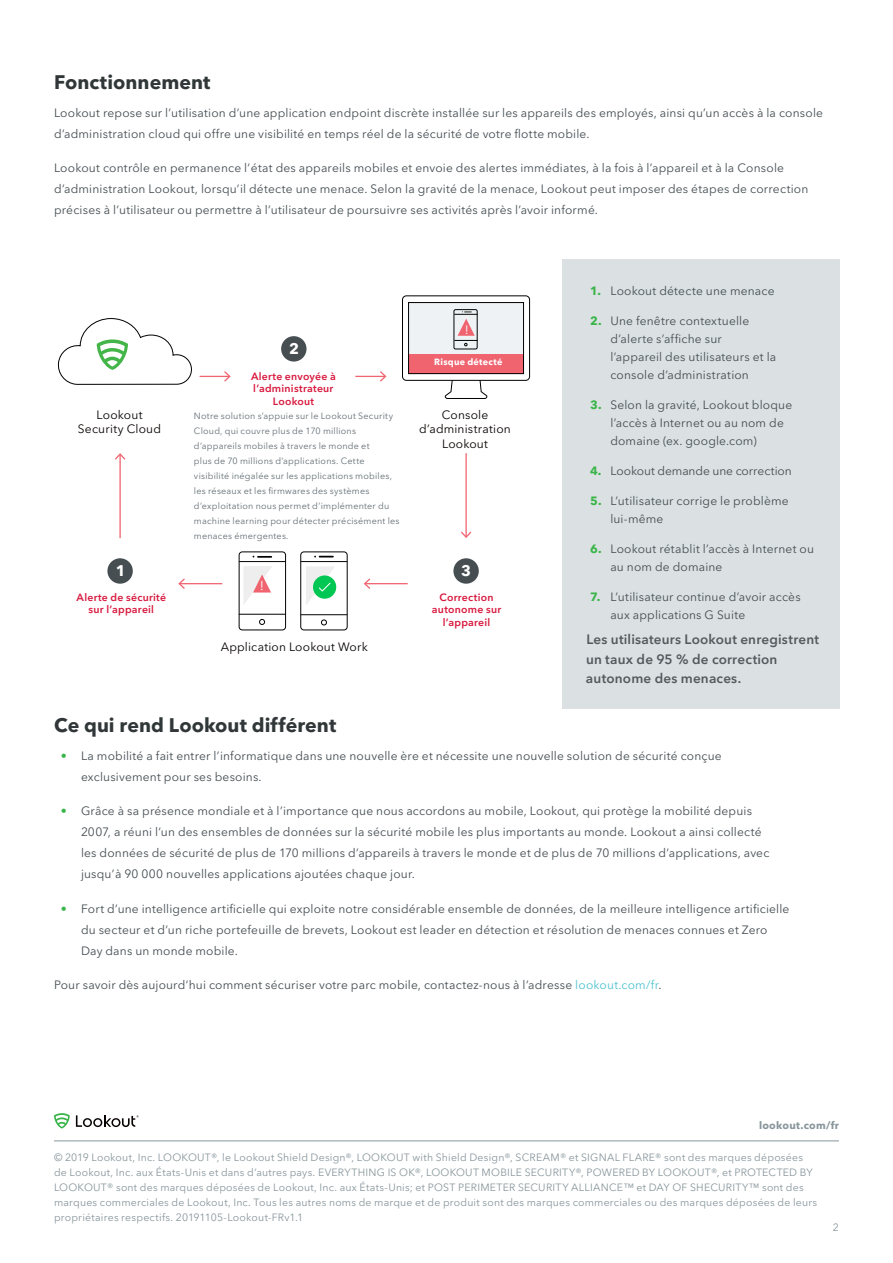
<style>
.page{position:relative;width:893px;height:1263px;background:#fff}
.page>*{position:absolute;margin:0;border:0;box-sizing:border-box;transform-origin:0 0}
.BodyCopy_Header{font:700 19.5px "Avenir Next LT Pro";color:#313738}
.t1{font:700 15.3px "Avenir Next LT Pro";color:#fff}
.Lookout_Quote{font:600 13.5px/19.5px "Avenir Next LT Pro";letter-spacing:.015em;color:#53595c}
.t2{font:12.9px "Avenir Next LT Pro";color:#fff}
.t3{font:12.3px "Avenir Next LT Pro";color:#fff}
.BodyCopy{font:12px/21px "Avenir Next LT Pro";letter-spacing:.015em;color:#444d51}
.BodyCopy_SubHeader{font:12px/14.4px "Avenir Next LT Pro";letter-spacing:.015em;color:#080302;text-align:center}
.BodyCopy-2{font:12px "Avenir Next LT Pro";letter-spacing:-.005em;color:#444d51}
.t4{font:10.5px/15px "Avenir Next LT Pro";letter-spacing:.02em;color:#88969c}
.BodyCopy_SubHeader-2{font:600 10.5px/12.6px "Avenir Next LT Pro";letter-spacing:.025em;color:#d8193e;text-align:center}
.t5{font:700 10.5px "Avenir Next LT Pro";letter-spacing:.02em;color:#88969c}
.SideNote_BodyCopy{font:9px/15px "Avenir Next LT Pro";letter-spacing:.025em;color:#646f74}
.BodyCopy_SubHeader-3{font:700 9px "Avenir Next LT Pro";letter-spacing:.03em;color:#fff}
.s1{font-weight:700;color:#3ab54a}
.s2{color:#3ab54a}
.s3{color:#4ec3cf}
</style>
<div class="page">
<svg style="left:54px;top:1113px;width:16px;height:15px"></svg>
<svg style="left:76px;top:1115px;width:63px;height:12px"></svg>
<hr style="left:54px;top:1141px;width:785px;height:1px;background:#88969c">
<div style="left:562px;top:260px;width:277px;height:449px;background:#dbe1e2"></div>
<svg style="left:444px;top:381px;width:44px;height:18px"></svg>
<div style="left:402px;top:295px;width:128px;height:86px;border:1px solid #000;border-radius:4px"></div>
<div style="left:408px;top:302px;width:115px;height:72px;background:#eef2f4"></div>
<svg style="left:200px;top:371px;width:31px;height:11px"></svg>
<hr style="left:355px;top:376px;width:30px;height:1px;background:#f06470">
<svg style="left:380px;top:371px;width:6px;height:11px"></svg>
<hr style="left:365px;top:583px;width:43px;height:1px;background:#f06470">
<svg style="left:364px;top:578px;width:6px;height:11px"></svg>
<hr style="left:180px;top:583px;width:42px;height:1px;background:#f06470">
<svg style="left:178px;top:578px;width:7px;height:11px"></svg>
<hr style="left:119px;top:455px;width:2px;height:83px;background:#f06470">
<svg style="left:115px;top:453px;width:10px;height:7px"></svg>
<hr style="left:465px;top:453px;width:2px;height:84px;background:#f06470">
<svg style="left:461px;top:532px;width:10px;height:6px"></svg>
<div style="left:107px;top:558px;width:26px;height:26px;background:#464e52;border-radius:50%"></div>
<div style="left:453px;top:558px;width:26px;height:26px;background:#464e52;border-radius:50%"></div>
<div style="left:281px;top:336px;width:25px;height:26px;background:#464e52;border-radius:50%"></div>
<svg style="left:57px;top:318px;width:135px;height:67px"></svg>
<div style="left:409px;top:354px;width:114px;height:20px;background:#f06470"></div>
<div style="left:408px;top:302px;width:116px;height:72px;border:1px solid #000"></div>
<div style="left:454px;top:309px;width:23px;height:40px;border:1px solid #030303;border-radius:2px"></div>
<svg style="left:454px;top:311px;width:24px;height:35px"></svg>
<hr style="left:301px;top:561px;width:46px;height:1px;background:#030303">
<svg style="left:321px;top:619px;width:6px;height:6px"></svg>
<svg style="left:314px;top:556px;width:20px;height:1px"></svg>
<hr style="left:301px;top:614px;width:46px;height:1px;background:#030303">
<div style="left:300px;top:551px;width:48px;height:79px;border:1px solid #030303;border-radius:3px"></div>
<svg style="left:306px;top:566px;width:29px;height:39px"></svg>
<hr style="left:239px;top:561px;width:47px;height:1px;background:#030303">
<svg style="left:253px;top:556px;width:19px;height:2px"></svg>
<div style="left:239px;top:551px;width:47px;height:79px;border:1px solid #030303;border-radius:3px"></div>
<svg style="left:259px;top:619px;width:6px;height:6px"></svg>
<hr style="left:239px;top:614px;width:46px;height:1px;background:#030303">
<svg style="left:243px;top:566px;width:29px;height:38px"></svg>
<p class="BodyCopy_Header" style="left:54px;top:70px;width:158px">Fonctionnement</p>
<p class="BodyCopy" style="left:54px;top:102px;width:770px">Lookout repose sur l’utilisation d’une application endpoint discrète installée sur les appareils des employés, ainsi qu’un accès à la console d’administration cloud qui offre une visibilité en temps réel de la sécurité de votre flotte mobile.</p>
<p class="BodyCopy" style="left:54px;top:158px;width:756px">Lookout contrôle en permanence l’état des appareils mobiles et envoie des alertes immédiates, à la fois à l’appareil et à la Console d’administration Lookout, lorsqu’il détecte une menace. Selon la gravité de la menace, Lookout peut imposer des étapes de correction précises à l’utilisateur ou permettre à l’utilisateur de poursuivre ses activités après l’avoir informé.</p>
<p class="BodyCopy_SubHeader" style="left:78px;top:407px;width:85px">Lookout<br>Security Cloud</p>
<p class="t1" style="left:289px;top:339px;width:11px">2</p>
<p class="BodyCopy_SubHeader-2" style="left:251px;top:370px;width:86px">Alerte envoyée à l’administrateur<br>Lookout</p>
<p class="SideNote_BodyCopy" style="left:194px;top:409px;width:207px">Notre solution s’appuie sur le Lookout Security Cloud, qui couvre plus de 170 millions d’appareils mobiles à travers le monde et<br>plus de 70 millions d’applications. Cette visibilité inégalée sur les applications mobiles, les réseaux et les firmwares des systèmes d’exploitation nous permet d’implémenter du machine learning pour détecter précisément les menaces émergentes.</p>
<p class="t3" style="left:464px;top:322px;width:6px">!</p>
<p class="BodyCopy_SubHeader-3" style="left:434px;top:357px;width:70px">Risque détecté</p>
<p class="BodyCopy_SubHeader" style="left:419px;top:407px;width:93px">Console d’administration<br>Lookout</p>
<p class="t1" style="left:115px;top:561px;width:11px">1</p>
<p class="t1" style="left:461px;top:561px;width:11px">3</p>
<p class="BodyCopy_SubHeader-2" style="left:77px;top:591px;width:91px">Alerte de sécurité sur l’appareil</p>
<p class="t2" style="left:260px;top:578px;width:6px">!</p>
<p class="BodyCopy_SubHeader" style="left:221px;top:639px;width:149px">Application Lookout Work</p>
<p class="BodyCopy_SubHeader-2" style="left:432px;top:590px;width:71px">Correction autonome sur l’appareil</p>
<p class="BodyCopy" style="left:590px;top:280px;width:186px"><span class="s1">1.</span> Lookout détecte une menace</p>
<p class="BodyCopy" style="left:610px;top:311px;width:167px;line-height:18px;text-indent:-20px"><span class="s1">2.</span> Une fenêtre contextuelle d’alerte s’affiche sur l’appareil des utilisateurs et la console d’administration</p>
<p class="BodyCopy" style="left:610px;top:395px;width:183px;line-height:18px;text-indent:-20px"><span class="s1">3.</span> Selon la gravité, Lookout bloque l’accès à Internet ou au nom de domaine (ex. google.com)</p>
<p class="BodyCopy-2" style="left:590px;top:463px;width:203px"><span class="s1">4.</span> Lookout demande une correction</p>
<p class="BodyCopy" style="left:610px;top:491px;width:180px;line-height:18px;text-indent:-20px"><span class="s1">5.</span> L’utilisateur corrige le problème lui-même</p>
<p class="BodyCopy" style="left:610px;top:539px;width:205px;line-height:18px;text-indent:-20px"><span class="s1">6.</span> Lookout rétablit l’accès à Internet ou au nom de domaine</p>
<p class="BodyCopy" style="left:610px;top:587px;width:192px;line-height:18px;text-indent:-20px"><span class="s1">7.</span> L’utilisateur continue d’avoir accès aux applications G Suite</p>
<p class="Lookout_Quote" style="left:586px;top:630px;width:235px">Les utilisateurs Lookout enregistrent un taux de 95 % de correction autonome des menaces.</p>
<p class="BodyCopy_Header" style="left:54px;top:713px;width:284px">Ce qui rend Lookout différent</p>
<p class="BodyCopy" style="left:81px;top:745px;width:642px;text-indent:-20px"><span class="s2">•</span> La mobilité a fait entrer l’informatique dans une nouvelle ère et nécessite une nouvelle solution de sécurité conçue exclusivement pour ses besoins.</p>
<p class="BodyCopy" style="left:81px;top:800px;width:690px;text-indent:-20px"><span class="s2">•</span> Grâce à sa présence mondiale et à l’importance que nous accordons au mobile, Lookout, qui protège la mobilité depuis 2007, a réuni l’un des ensembles de données sur la sécurité mobile les plus importants au monde. Lookout a ainsi collecté les données de sécurité de plus de 170 millions d’appareils à travers le monde et de plus de 70 millions d’applications, avec jusqu’à 90 000 nouvelles applications ajoutées chaque jour.</p>
<p class="BodyCopy" style="left:81px;top:898px;width:710px;text-indent:-20px"><span class="s2">•</span> Fort d’une intelligence artificielle qui exploite notre considérable ensemble de données, de la meilleure intelligence artificielle du secteur et d’un riche portefeuille de brevets, Lookout est leader en détection et résolution de menaces connues et Zero<br>Day dans un monde mobile.</p>
<p class="BodyCopy" style="left:54px;top:974px;width:609px">Pour savoir dès aujourd’hui comment sécuriser votre parc mobile, contactez-nous à l’adresse <span class="s3">lookout.com/fr</span>.</p>
<p class="t5" style="left:759px;top:1118px;width:81px">lookout.com/fr</p>
<p class="t4" style="left:54px;top:1150px;width:765px">© 2019 Lookout, Inc. LOOKOUT®, le Lookout Shield Design®, LOOKOUT with Shield Design®, SCREAM® et SIGNAL FLARE® sont des marques déposées de Lookout, Inc. aux États-Unis et dans d’autres pays. EVERYTHING IS OK®, LOOKOUT MOBILE SECURITY®, POWERED BY LOOKOUT®, et PROTECTED BY LOOKOUT® sont des marques déposées de Lookout, Inc. aux États-Unis; et POST PERIMETER SECURITY ALLIANCE™ et DAY OF SHECURITY™ sont des marques commerciales de Lookout, Inc. Tous les autres noms de marque et de produit sont des marques commerciales ou des marques déposées de leurs propriétaires respectifs. 20191105-Lookout-FRv1.1</p>
<p class="t4" style="left:833px;top:1220px;width:8px">2</p>
</div>
